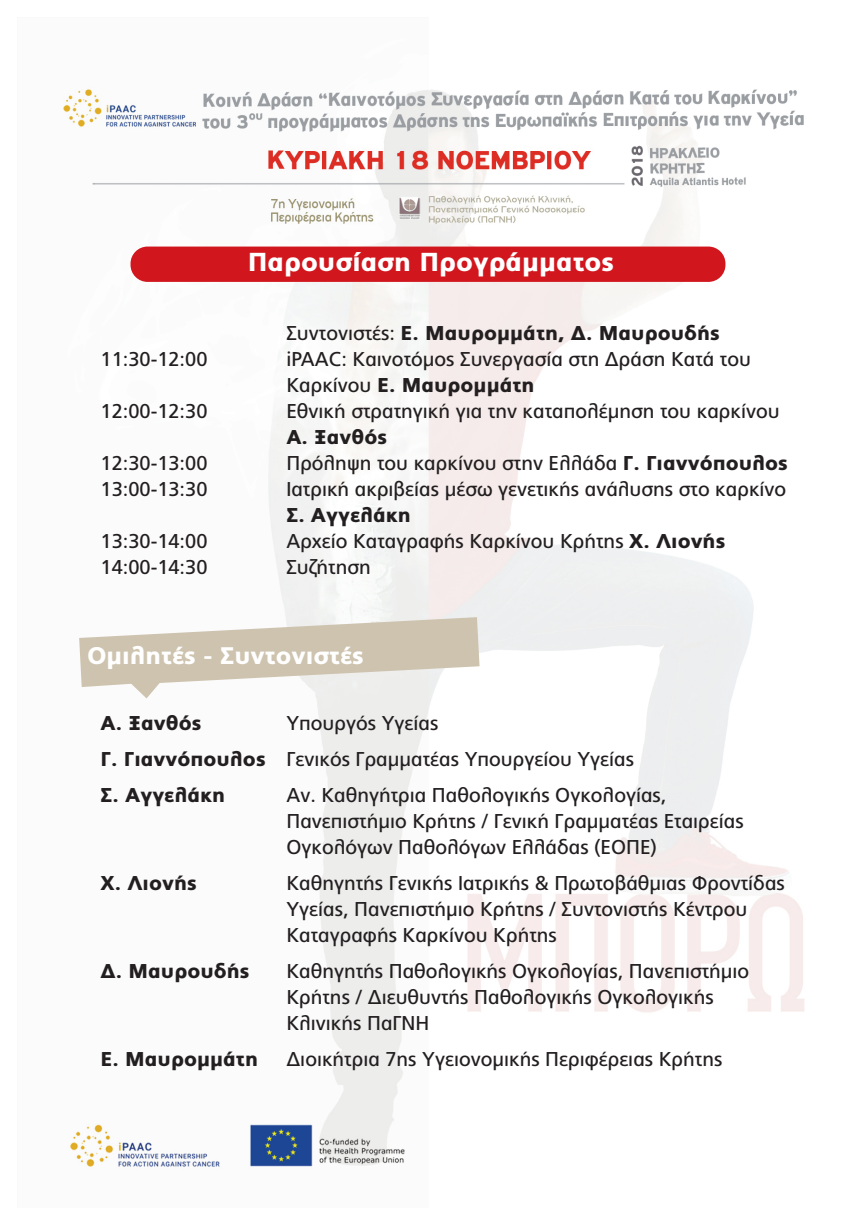
<style>
.page{position:relative;width:857px;height:1225px;background:#fff}
.page>*{position:absolute;margin:0;border:0;box-sizing:border-box;transform-origin:0 0}
.t1{font:900 26px "PF Catalog";color:#fff}
.t2{font:900 24px "PF Catalog";color:#fff}
.t3{font:20px/26px "PF Catalog";color:#231f20}
.t4{font:900 20px "PF Catalog";color:#231f20}
.s1{font-weight:400}
.s2{font-weight:900}
</style>
<div class="page">
<img style="left:63px;top:89px;width:741px;height:1078px">
<svg style="left:79px;top:617px;width:400px;height:81px"></svg>
<div style="left:130px;top:246px;width:595px;height:36px;background:#d1161e;border-radius:17px"></div>
<h1 class="t1" style="left:247px;top:246px;width:368px">Παρουσίαση Προγράμματος</h1>
<p class="t4" style="left:286px;top:321px;width:435px"><span class="s1">Συντονιστές:</span> Ε. Μαυρομμάτη, Δ. Μαυρουδής</p>
<p class="t3" style="left:101px;top:346px;width:108px">11:30-12:00</p>
<p class="t3" style="left:286px;top:346px;width:466px">iPAAC: Καινοτόμος Συνεργασία στη Δράση Κατά του<br>Καρκίνου <span class="s2">Ε. Μαυρομμάτη</span></p>
<p class="t3" style="left:101px;top:398px;width:108px">12:00-12:30</p>
<p class="t3" style="left:286px;top:398px;width:494px">Εθνική στρατηγική για την καταπολέμηση του καρκίνου</p>
<p class="t4" style="left:286px;top:425px;width:102px">Α. Ξανθός</p>
<p class="t3" style="left:101px;top:450px;width:108px">12:30-13:00</p>
<p class="t3" style="left:286px;top:450px;width:503px">Πρόληψη του καρκίνου στην Ελλάδα <span class="s2">Γ. Γιαννόπουλος</span></p>
<p class="t3" style="left:101px;top:476px;width:108px">13:00-13:30</p>
<p class="t3" style="left:286px;top:476px;width:501px">Ιατρική ακριβείας μέσω γενετικής ανάλυσης στο καρκίνο</p>
<p class="t4" style="left:286px;top:503px;width:126px">Σ. Αγγελάκη</p>
<p class="t3" style="left:101px;top:528px;width:108px">13:30-14:00</p>
<p class="t3" style="left:286px;top:528px;width:440px">Αρχείο Καταγραφής Καρκίνου Κρήτης <span class="s2">Χ. Λιονής</span></p>
<p class="t3" style="left:101px;top:554px;width:108px">14:00-14:30</p>
<p class="t3" style="left:286px;top:554px;width:86px">Συζήτηση</p>
<p class="t2" style="left:87px;top:641px;width:278px">Ομιλητές - Συντονιστές</p>
<p class="t4" style="left:101px;top:711px;width:102px">Α. Ξανθός</p>
<p class="t3" style="left:101px;top:705px;width:534px;line-height:36px;text-indent:186px">Υπουργός Υγείας<br><span class="s2">Γ. Γιαννόπουλος</span> Γενικός Γραμματέας Υπουργείου Υγείας<br><span class="s2">Σ. Αγγελάκη</span></p>
<p class="t3" style="left:286px;top:782px;width:458px">Αν. Καθηγήτρια Παθολογικής Ογκολογίας,<br>Πανεπιστήμιο Κρήτης / Γενική Γραμματέας Εταιρείας<br>Ογκολόγων Παθολόγων Ελλάδας (ΕΟΠΕ)</p>
<p class="t4" style="left:101px;top:871px;width:98px">Χ. Λιονής</p>
<p class="t3" style="left:286px;top:870px;width:499px">Καθηγητής Γενικής Ιατρικής &amp; Πρωτοβάθμιας Φροντίδας<br>Υγείας, Πανεπιστήμιο Κρήτης / Συντονιστής Κέντρου<br>Καταγραφής Καρκίνου Κρήτης</p>
<p class="t4" style="left:101px;top:959px;width:150px">Δ. Μαυρουδής</p>
<p class="t3" style="left:286px;top:958px;width:464px">Καθηγητής Παθολογικής Ογκολογίας, Πανεπιστήμιο<br>Κρήτης / Διευθυντής Παθολογικής Ογκολογικής<br>Κλινικής ΠαΓΝΗ</p>
<p class="t4" style="left:101px;top:1047px;width:159px">Ε. Μαυρομμάτη</p>
<p class="t3" style="left:286px;top:1046px;width:437px">Διοικήτρια 7ης Υγειονομικής Περιφέρειας Κρήτης</p>
</div>
